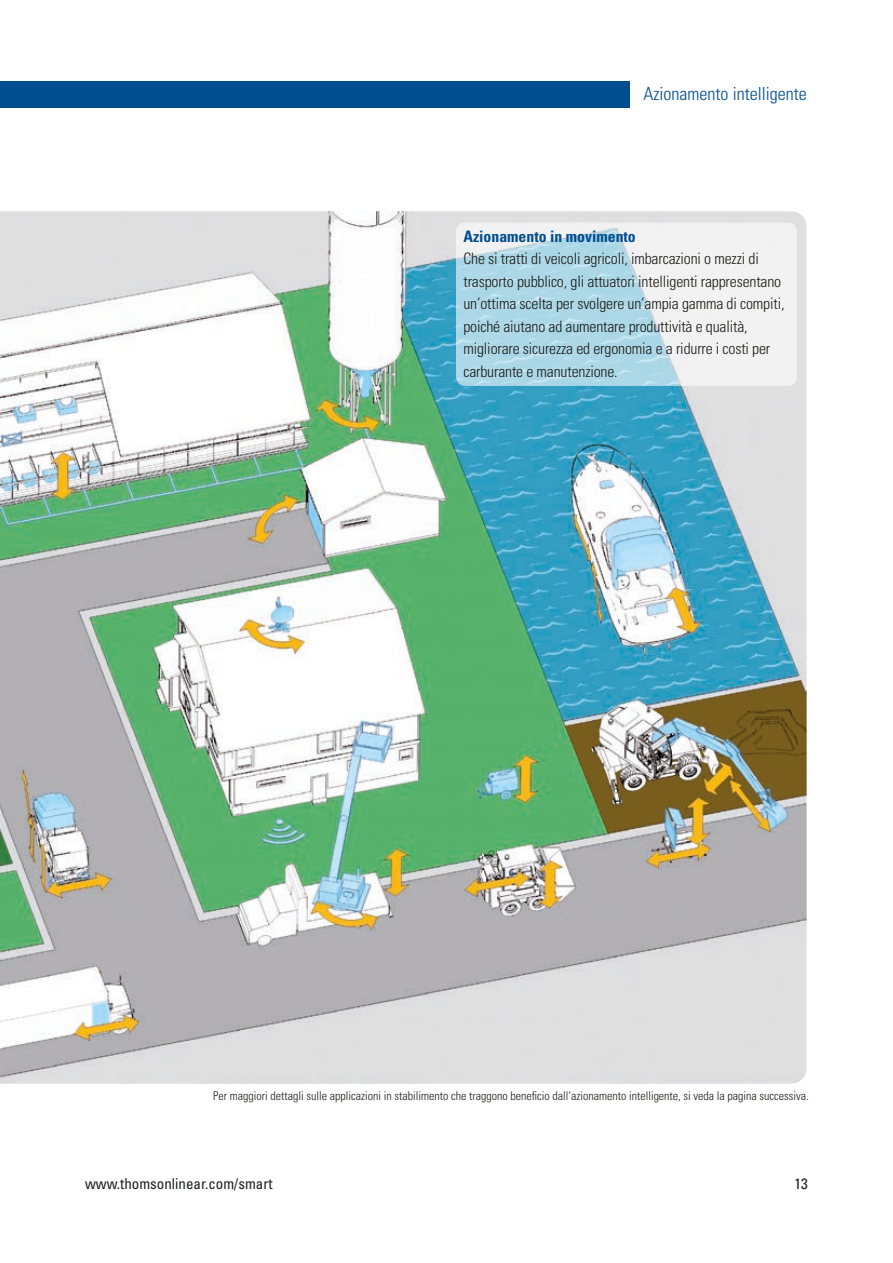
<style>
.page{position:relative;width:893px;height:1263px;background:#fff}
.page>*{position:absolute;margin:0;border:0;box-sizing:border-box;transform-origin:0 0}
.t1{font:300 condensed 18px "Univers";color:#004d8f}
.t2{font:300 condensed 15.75px/22.5px "Univers";letter-spacing:-.01em;color:#1d1d1b}
.t3{font:700 condensed 15.75px "Univers";color:#004d8f}
.t4{font:condensed 15px "Univers";color:#1c1d21}
.t5{font:condensed 15px "Univers";color:#1d1d1b}
.t6{font:300 condensed 12px "Univers";color:#1d1d1b}
</style>
<div class="page">
<div style="left:0;top:81px;width:629px;height:27px;background:#004d8f"></div>
<img style="left:0;top:211px;width:807px;height:873px">
<svg style="left:457px;top:223px;width:339px;height:162px"></svg>
<div style="left:456px;top:222px;width:341px;height:164px;border:2px solid #fff;border-radius:9px"></div>
<p class="t1" style="left:644px;top:82px;width:165px">Azionamento intelligente</p>
<p class="t3" style="left:463px;top:226px;width:174px">Azionamento in movimento</p>
<p class="t2" style="left:463px;top:247px;width:323px">Che si tratti di veicoli agricoli, imbarcazioni o mezzi di trasporto pubblico, gli attuatori intelligenti rappresentano un’ottima scelta per svolgere un’ampia gamma di compiti, poiché aiutano ad aumentare produttività e qualità, migliorare sicurezza ed ergonomia e a ridurre i costi per carburante e manutenzione.</p>
<p class="t6" style="left:213px;top:1089px;width:597px">Per maggiori dettagli sulle applicazioni in stabilimento che traggono beneficio dall’azionamento intelligente, si veda la pagina successiva.</p>
<p class="t4" style="left:85px;top:1174px;width:189px">www.thomsonlinear.com/smart</p>
<p class="t5" style="left:795px;top:1174px;width:15px">13</p>
</div>
